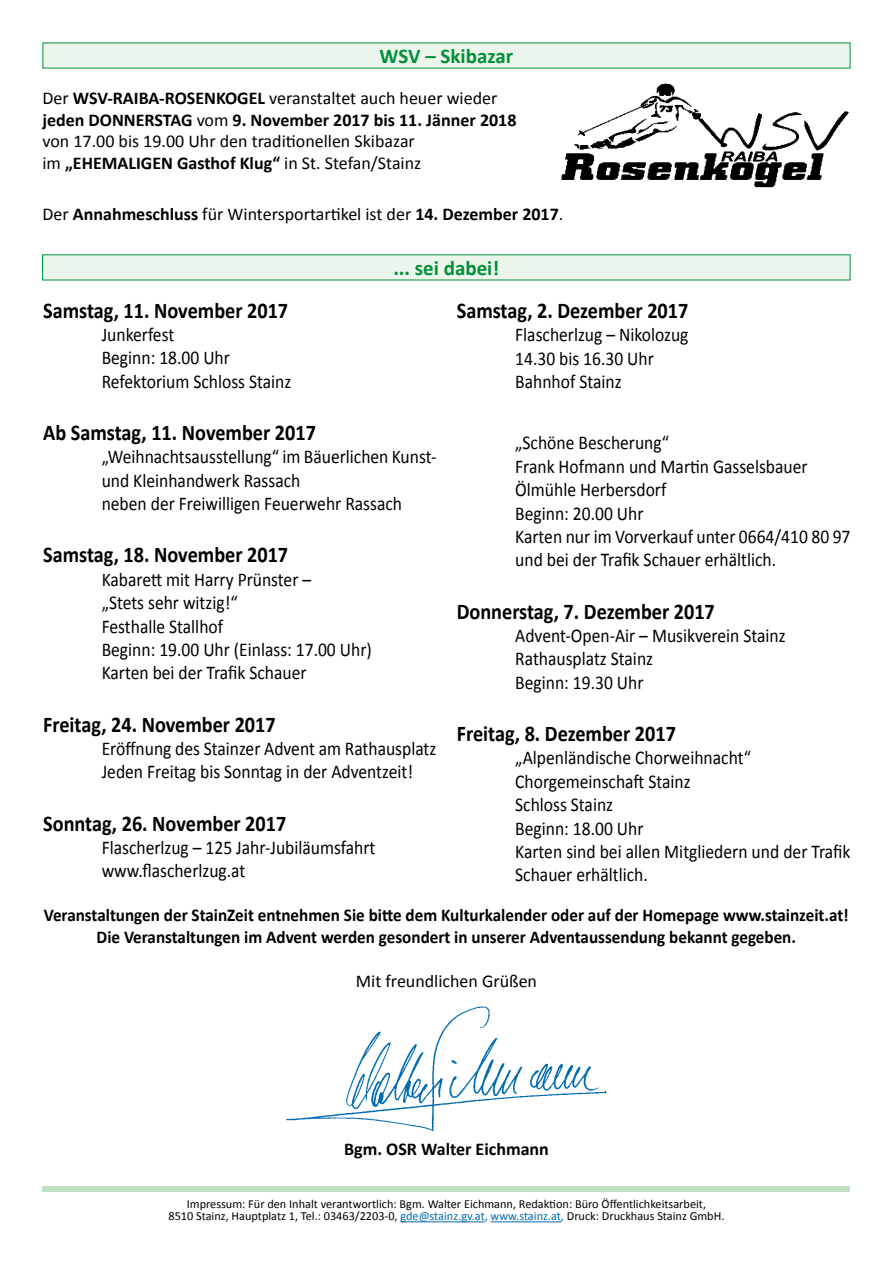
<style>
.page{position:relative;width:893px;height:1263px;background:#fff}
.page>*{position:absolute;margin:0;border:0;box-sizing:border-box;transform-origin:0 0}
.t1{font:700 22.5px "Calibri";color:#000;scale:.9 1}
.t2{font:700 21px "Calibri";color:#009037}
.t3{font:19.5px/23.4px "Calibri";color:#000;scale:.9 1}
.t4{font:18px/21.6px "Calibri";color:#000}
.t5{font:700 18px/21.6px "Calibri";color:#000;text-align:center;scale:.95 1}
.t6{font:700 18px "Calibri";color:#000}
.t7{font:12.3px/12.3px "Calibri";color:#000;text-align:center}
.s1{font-weight:700}
.s2{color:#006ab3}
</style>
<div class="page">
<div style="left:43px;top:1186px;width:807px;height:6px;background:#c1dfc2"></div>
<hr style="left:400px;top:1221px;width:85px;height:1px;background:#006ab3">
<hr style="left:491px;top:1221px;width:70px;height:1px;background:#006ab3">
<img style="left:286px;top:1006px;width:321px;height:125px">
<div style="left:43px;top:43px;width:807px;height:25px;background:#ecf5eb"></div>
<img style="left:561px;top:83px;width:288px;height:105px">
<div style="left:42px;top:254px;width:808px;height:26px;background:#ecf5eb"></div>
<p class="t2" style="left:380px;top:43px;width:135px">WSV – Skibazar</p>
<p class="t4" style="left:43px;top:87px;width:475px">Der <span class="s1">WSV-RAIBA-ROSENKOGEL</span> veranstaltet auch heuer wieder <span class="s1">jeden DONNERSTAG</span> vom <span class="s1">9. November 2017 bis 11. Jänner 2018 </span>von 17.00 bis 19.00 Uhr den traditionellen Skibazar<br>im <span class="s1">„EHEMALIGEN Gasthof Klug“</span> in St. Stefan/Stainz</p>
<p class="t4" style="left:43px;top:202px;width:522px">Der <span class="s1">Annahmeschluss</span> für Wintersportartikel ist der <span class="s1">14. Dezember 2017</span>.</p>
<p class="t2" style="left:393px;top:255px;width:107px">... sei dabei!</p>
<p class="t1" style="left:43px;top:296px;width:274px">Samstag, 11. November 2017</p>
<p class="t3" style="left:102px;top:322px;width:212px">Junkerfest<br>Beginn: 18.00 Uhr<br>Refektorium Schloss Stainz</p>
<p class="t1" style="left:43px;top:418px;width:305px">Ab Samstag, 11. November 2017</p>
<p class="t3" style="left:102px;top:444px;width:373px">„Weihnachtsausstellung“ im Bäuerlichen Kunst&shy;und Kleinhandwerk Rassach<br>neben der Freiwilligen Feuerwehr Rassach</p>
<p class="t1" style="left:43px;top:541px;width:274px">Samstag, 18. November 2017</p>
<p class="t3" style="left:102px;top:567px;width:302px">Kabarett mit Harry Prünster –<br>„Stets sehr witzig!“<br>Festhalle Stallhof<br>Beginn: 19.00 Uhr (Einlass: 17.00 Uhr)<br>Karten bei der Trafik Schauer</p>
<p class="t1" style="left:43px;top:710px;width:260px">Freitag, 24. November 2017</p>
<p class="t3" style="left:102px;top:736px;width:373px">Eröffnung des Stainzer Advent am Rathausplatz<br>Jeden Freitag bis Sonntag in der Adventzeit!</p>
<p class="t1" style="left:43px;top:809px;width:272px">Sonntag, 26. November 2017</p>
<p class="t3" style="left:102px;top:835px;width:306px">Flascherlzug – 125 Jahr-Jubiläumsfahrt www.flascherlzug.at</p>
<p class="t1" style="left:457px;top:296px;width:259px">Samstag, 2. Dezember 2017</p>
<p class="t3" style="left:515px;top:322px;width:194px">Flascherlzug – Nikolozug<br>14.30 bis 16.30 Uhr<br>Bahnhof Stainz</p>
<p class="t3" style="left:515px;top:430px;width:374px">„Schöne Bescherung“<br>Frank Hofmann und Martin Gasselsbauer<br>Ölmühle Herbersdorf<br>Beginn: 20.00 Uhr<br>Karten nur im Vorverkauf unter 0664/410 80 97 und bei der Trafik Schauer erhältlich.</p>
<p class="t1" style="left:457px;top:597px;width:288px">Donnerstag, 7. Dezember 2017</p>
<p class="t3" style="left:515px;top:623px;width:302px">Advent-Open-Air – Musikverein Stainz<br>Rathausplatz Stainz<br>Beginn: 19.30 Uhr</p>
<p class="t1" style="left:457px;top:719px;width:245px">Freitag, 8. Dezember 2017</p>
<p class="t3" style="left:515px;top:745px;width:374px">„Alpenländische Chorweihnacht“<br>Chorgemeinschaft Stainz<br>Schloss Stainz<br>Beginn: 18.00 Uhr<br>Karten sind bei allen Mitgliedern und der Trafik<br>Schauer erhältlich.</p>
<p class="t5" style="left:44px;top:903px;width:849px">Veranstaltungen der StainZeit entnehmen Sie bitte dem Kulturkalender oder auf der Homepage www.stainzeit.at!<br>Die Veranstaltungen im Advent werden gesondert in unserer Adventaussendung bekannt gegeben.</p>
<p class="t4" style="left:356px;top:970px;width:183px">Mit freundlichen Grüßen</p>
<p class="t6" style="left:344px;top:1138px;width:206px">Bgm. OSR Walter Eichmann</p>
<p class="t7" style="left:168px;top:1197px;width:557px">Impressum: Für den Inhalt verantwortlich: Bgm. Walter Eichmann, Redaktion: Büro Öffentlichkeitsarbeit,<br>8510 Stainz, Hauptplatz 1, Tel.: 03463/2203-0, <span class="s2">gde@stainz.gv.at, www.stainz.at,</span> Druck: Druckhaus Stainz GmbH.</p>
</div>
